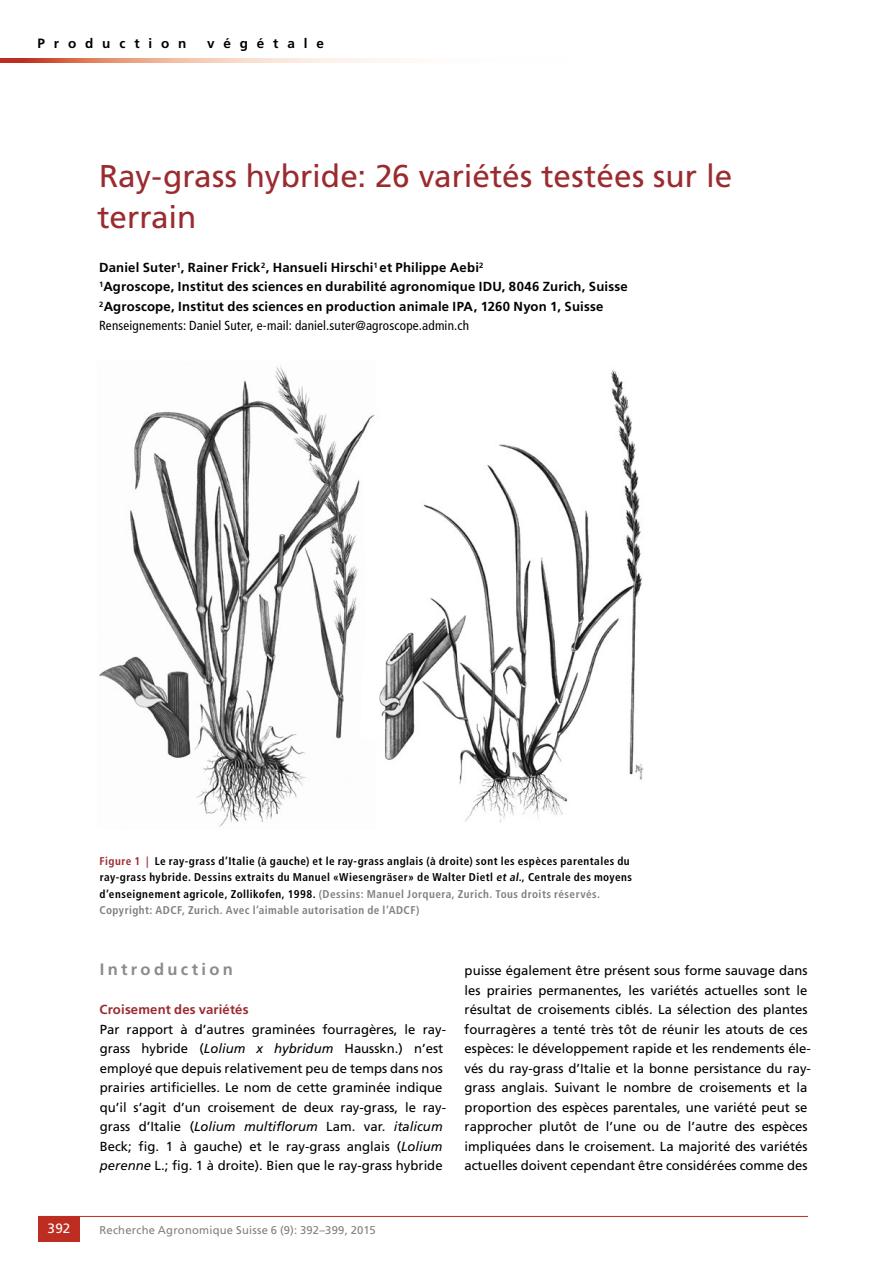
<style>
.page{position:relative;width:893px;height:1263px;background:#fff}
.page>*{position:absolute;margin:0;border:0;box-sizing:border-box;transform-origin:0 0}
.t1{font:31.5px/40.5px "Frutiger LT Std";color:#9a2b2f}
.t2{font:700 16.5px "Frutiger LT Std";letter-spacing:.2em;color:#8b8b8b}
.t3{font:700 13.5px "Frutiger LT Std";letter-spacing:.655em;color:#000}
.t4{font:13.5px "Frutiger LT Std";color:#fff}
.t5{font:13.2px/19.5px "Frutiger LT Std";color:#000}
.t6{font:700 13.2px/19.5px "Frutiger LT Std";letter-spacing:.015em;color:#000}
.t7{font:700 13.2px "Frutiger LT Std";letter-spacing:.01em;color:#9a2b2f}
.t8{font:700 condensed 11.25px/16.5px "Frutiger LT Std";letter-spacing:.04em;color:#000}
.t9{font:11.25px "Frutiger LT Std";letter-spacing:.02em;color:#808080}
.s1{font-weight:400;font-stretch:condensed}
.s2{color:#9a2b2f}
.s3{font-style:italic}
.s4{color:#808080}
</style>
<div class="page">
<hr style="left:38px;top:1216px;width:770px;height:1px;background:#bd2d21">
<div style="left:38px;top:1216px;width:42px;height:26px;background:#bd2d21"></div>
<svg style="left:0;top:58px;width:396px;height:5px;background:#ebb2a0"></svg>
<img style="left:99px;top:365px;width:545px;height:462px">
<p class="t3" style="left:38px;top:36px;width:150px">Production</p>
<p class="t3" style="left:207px;top:36px;width:118px">végétale</p>
<h1 class="t1" style="left:97px;top:156px;width:636px">Ray-grass hybride: 26 variétés testées sur le terrain</h1>
<p class="t6" style="left:99px;top:258px;width:530px">Daniel Suter<sup>1</sup>, Rainer Frick<sup>2</sup>, Hansueli Hirschi<sup>1</sup> et Philippe Aebi<sup>2<br>1</sup>Agroscope, Institut des sciences en durabilité agronomique IDU, 8046 Zurich, Suisse <sup>2</sup>Agroscope, Institut des sciences en production animale IPA, 1260 Nyon 1, Suisse <span class="s1">Renseignements: Daniel Suter, e-mail: daniel.suter@agroscope.admin.ch</span></p>
<p class="t8" style="left:99px;top:853px;width:534px"><span class="s2">Figure 1 |</span> Le ray-grass d’Italie (à gauche) et le ray-grass anglais (à droite) sont les espèces parentales du ray-grass hybride. Dessins extraits du Manuel «Wiesengräser» de Walter Dietl <span class="s3">et al</span>., Centrale des moyens d’enseignement agricole, Zollikofen, 1998. <span class="s4">(Dessins: Manuel Jorquera, Zurich. Tous droits réservés.<br>Copyright: ADCF, Zurich. Avec l’aimable autorisation de l’ADCF)</span></p>
<p class="t2" style="left:100px;top:960px;width:135px">Introduction</p>
<p class="t7" style="left:100px;top:1002px;width:150px">Croisement des variétés</p>
<p class="t5" style="left:100px;top:1019px;width:348px">Par rapport à d’autres graminées fourragères, le ray&shy;grass hybride (<span class="s3">Lolium x hybridum</span> Hausskn.) n’est employé que depuis relativement peu de temps dans nos prairies artificielles. Le nom de cette graminée indique qu’il s’agit d’un croisement de deux ray-grass, le ray&shy;grass d’Italie (<span class="s3">Lolium multiflorum</span> Lam. var. <span class="s3">italicum </span>Beck; fig. 1 à gauche) et le ray-grass anglais (<span class="s3">Lolium perenne</span> L.; fig. 1 à droite). Bien que le ray-grass hybride</p>
<p class="t5" style="left:464px;top:961px;width:348px">puisse également être présent sous forme sauvage dans les prairies permanentes, les variétés actuelles sont le résultat de croisements ciblés. La sélection des plantes fourragères a tenté très tôt de réunir les atouts de ces espèces: le développement rapide et les rendements éle&shy;vés du ray-grass d’Italie et la bonne persistance du ray&shy;grass anglais. Suivant le nombre de croisements et la proportion des espèces parentales, une variété peut se rapprocher plutôt de l’une ou de l’autre des espèces impliquées dans le croisement. La majorité des variétés actuelles doivent cependant être considérées comme des</p>
<p class="t4" style="left:48px;top:1221px;width:24px">392</p>
<p class="t9" style="left:99px;top:1223px;width:278px">Recherche Agronomique Suisse 6 (9): 392–399, 2015</p>
</div>
